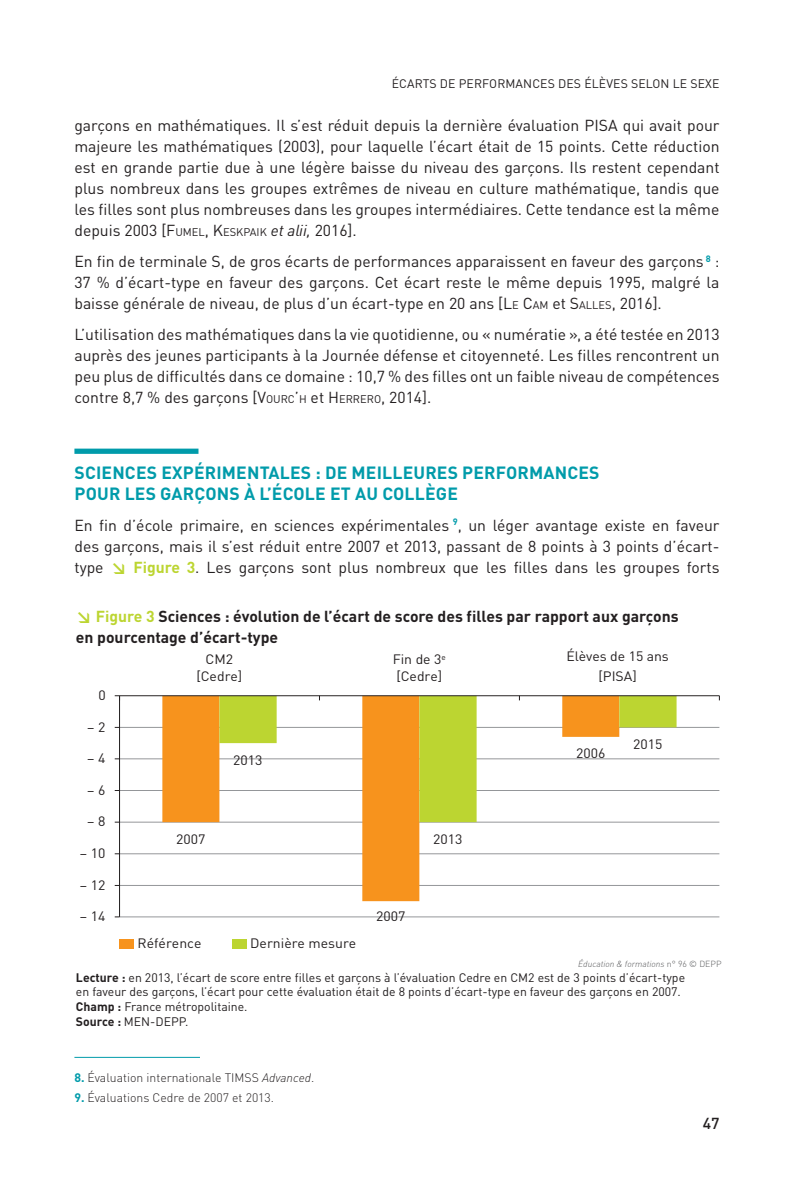
<style>
.page{position:relative;width:794px;height:1191px;background:#fff}
.page>*{position:absolute;margin:0;border:0;box-sizing:border-box;transform-origin:0 0}
.Niveau_1{font:700 17.5px/21px "DINOT";letter-spacing:.01em;color:#009baa}
.Courant{font:15.75px/21px "DINOT";color:#231f20;text-align:justify}
.Titre{font:700 15.75px/21px "DINOT";color:#231f20}
.t1{font:500 15.75px "DINOT";color:#231f20}
.t2{font:13.47px/17.2px "DINOT";color:#231f20;text-align:center;scale:1.04 1}
.t3{font:13.12px "DINOT";color:#231f20;scale:1.06 1}
.Courant-2{font:12.25px/14.7px "DINOT";color:#231f20}
.Texte{font:300 12.25px "DINOT";color:#231f20}
.Titre_courant__droit{font:12.25px "DINOT";letter-spacing:.01em;color:#231f20}
.Titre-2{font:italic 300 8.75px "DINOT";color:#57585a}
.s1{font-style:inherit}
.s2{font-size:11.03px}
.s3{font-style:italic}
.s4{font-weight:700;color:#bcd531}
.s5{color:#bcd531}
.s6{font-size:13.47px}
.s7{font-size:13.12px}
.s8{font-style:normal}
.s9{font-weight:700}
.s10{font-weight:700;color:#009baa}
</style>
<div class="page">
<div style="left:74px;top:448px;width:124px;height:6px;background:#009baa"></div>
<hr style="left:74px;top:1057px;width:126px;height:1px;background:#009baa">
<hr style="left:120px;top:727px;width:599px;height:1px;background:#939598">
<hr style="left:120px;top:758px;width:599px;height:1px;background:#939598">
<hr style="left:120px;top:790px;width:599px;height:1px;background:#939598">
<hr style="left:120px;top:822px;width:599px;height:1px;background:#939598">
<hr style="left:120px;top:853px;width:599px;height:1px;background:#939598">
<hr style="left:120px;top:885px;width:599px;height:1px;background:#939598">
<hr style="left:120px;top:916px;width:599px;height:1px;background:#939598">
<svg style="left:162px;top:696px;width:457px;height:205px"></svg>
<svg style="left:219px;top:696px;width:457px;height:126px"></svg>
<hr style="left:119px;top:695px;width:1px;height:222px;background:#231f20">
<hr style="left:120px;top:695px;width:599px;height:1px;background:#231f20">
<div style="left:120px;top:939px;width:14px;height:9px;background:#f7931d"></div>
<div style="left:232px;top:939px;width:15px;height:9px;background:#bcd531"></div>
<p class="Titre_courant__droit" style="left:392px;top:75px;width:329px">ÉCARTS DE PERFORMANCES DES ÉLÈVES SELON LE SEXE</p>
<p class="Courant" style="left:74px;top:115px;width:646px">garçons en mathématiques. Il s’est réduit depuis la dernière évaluation PISA qui avait pour majeure les mathématiques (2003), pour laquelle l’écart était de 15 points. Cette réduction est en grande partie due à une légère baisse du niveau des garçons. Ils restent cependant plus nombreux dans les groupes extrêmes de niveau en culture mathématique, tandis que les filles sont plus nombreuses dans les groupes intermédiaires. Cette tendance est la même depuis 2003 [<span class="s1">F</span><span class="s2">UM EL</span><span class="s1">, K</span><span class="s2">ESKPAIK</span> <span class="s3">et alii,</span> 2016].</p>
<p class="Courant" style="left:74px;top:251px;width:646px">En fin de terminale S, de gros écarts de performances apparaissent en faveur des garçons <sup>8</sup> :<br>37 % d’écart-type en faveur des garçons. Cet écart reste le même depuis 1995, malgré la baisse générale de niveau, de plus d’un écart-type en 20 ans [<span class="s1">L</span><span class="s2">E</span> <span class="s1">C</span><span class="s2">AM</span> et <span class="s1">S</span><span class="s2">ALLES</span>, 2016].</p>
<p class="Courant" style="left:74px;top:323px;width:646px">L’utilisation des mathématiques dans la vie quotidienne, ou « numératie », a été testée en 2013 auprès des jeunes participants à la Journée défense et citoyenneté. Les filles rencontrent un peu plus de difficultés dans ce domaine : 10,7 % des filles ont un faible niveau de compétences contre 8,7 % des garçons [<span class="s1">V</span><span class="s2">OURC</span><span class="s1">’</span><span class="s2">H</span> et <span class="s1">H</span> <span class="s2">ERRERO</span>, 2014].</p>
<p class="Niveau_1" style="left:74px;top:461px;width:526px">SCIENCES EXPÉRIMENTALES : DE MEILLEURES PERFORMANCES<br>POUR LES GARÇONS À L’ÉCOLE ET AU COLLÈGE</p>
<p class="Courant" style="left:74px;top:514px;width:646px">En fin d’école primaire, en sciences expérimentales <sup>9</sup>, un léger avantage existe en faveur des garçons, mais il s’est réduit entre 2007 et 2013, passant de 8 points à 3 points d’écart&shy;type <span class="s4">↘ Figure 3</span>. Les garçons sont plus nombreux que les filles dans les groupes forts</p>
<p class="Titre" style="left:76px;top:605px;width:604px"><span class="s5">↘ Figure 3</span> Sciences : évolution de l’écart de score des filles par rapport aux garçons en pourcentage d’écart-type</p>
<p class="t2" style="left:566px;top:647px;width:100px">Élèves de 15 ans</p>
<p class="t2" style="left:196px;top:650px;width:45px">CM2 [Cedre]</p>
<p class="t2" style="left:393px;top:650px;width:52px;text-align:left">Fin de 3<sup>e </sup>[Cedre]</p>
<p class="t2" style="left:598px;top:667px;width:38px">[PISA]</p>
<p class="t2" style="left:98px;top:686px;width:9px">0</p>
<p class="t3" style="left:87px;top:718px;width:19px">– <span class="s6">2</span></p>
<p class="t3" style="left:87px;top:750px;width:19px">– <span class="s6">4</span></p>
<p class="t3" style="left:87px;top:782px;width:19px">– <span class="s6">6</span></p>
<p class="t3" style="left:87px;top:813px;width:19px">– <span class="s6">8</span></p>
<p class="t2" style="left:80px;top:844px;width:26px"><span class="s7">–</span> 10</p>
<p class="t2" style="left:80px;top:876px;width:26px"><span class="s7">–</span> 12</p>
<p class="t2" style="left:80px;top:907px;width:26px"><span class="s7">–</span> 14</p>
<p class="t2" style="left:233px;top:751px;width:30px">2013</p>
<p class="t2" style="left:176px;top:830px;width:30px">2007</p>
<p class="t2" style="left:138px;top:934px;width:63px">Référence</p>
<p class="t2" style="left:250px;top:934px;width:104px">Dernière mesure</p>
<p class="t2" style="left:376px;top:907px;width:30px">2007</p>
<p class="t2" style="left:433px;top:830px;width:30px">2013</p>
<p class="t2" style="left:576px;top:744px;width:30px">2006</p>
<p class="t2" style="left:633px;top:735px;width:30px">2015</p>
<p class="Titre-2" style="left:578px;top:958px;width:145px">Éducation &amp; formations <span class="s8">n° 96 © DEPP</span></p>
<p class="Courant-2" style="left:76px;top:969px;width:610px"><span class="s9">Lecture :</span> en 2013, l’écart de score entre filles et garçons à l’évaluation Cedre en CM2 est de 3 points d’écart-type en faveur des garçons, l’écart pour cette évaluation était de 8 points d’écart-type en faveur des garçons en 2007.</p>
<p class="Courant-2" style="left:76px;top:999px;width:173px"><span class="s9">Champ :</span> France métropolitaine.</p>
<p class="Courant-2" style="left:76px;top:1013px;width:114px"><span class="s9">Source :</span> MEN-DEPP.</p>
<p class="Texte" style="left:74px;top:1070px;width:241px"><span class="s10">8.</span> Évaluation internationale TIMSS <span class="s3">Advanced</span>.</p>
<p class="Texte" style="left:74px;top:1089px;width:201px"><span class="s10">9.</span> Évaluations Cedre de 2007 et 2013.</p>
<p class="t1" style="left:703px;top:1112px;width:18px">47</p>
</div>
